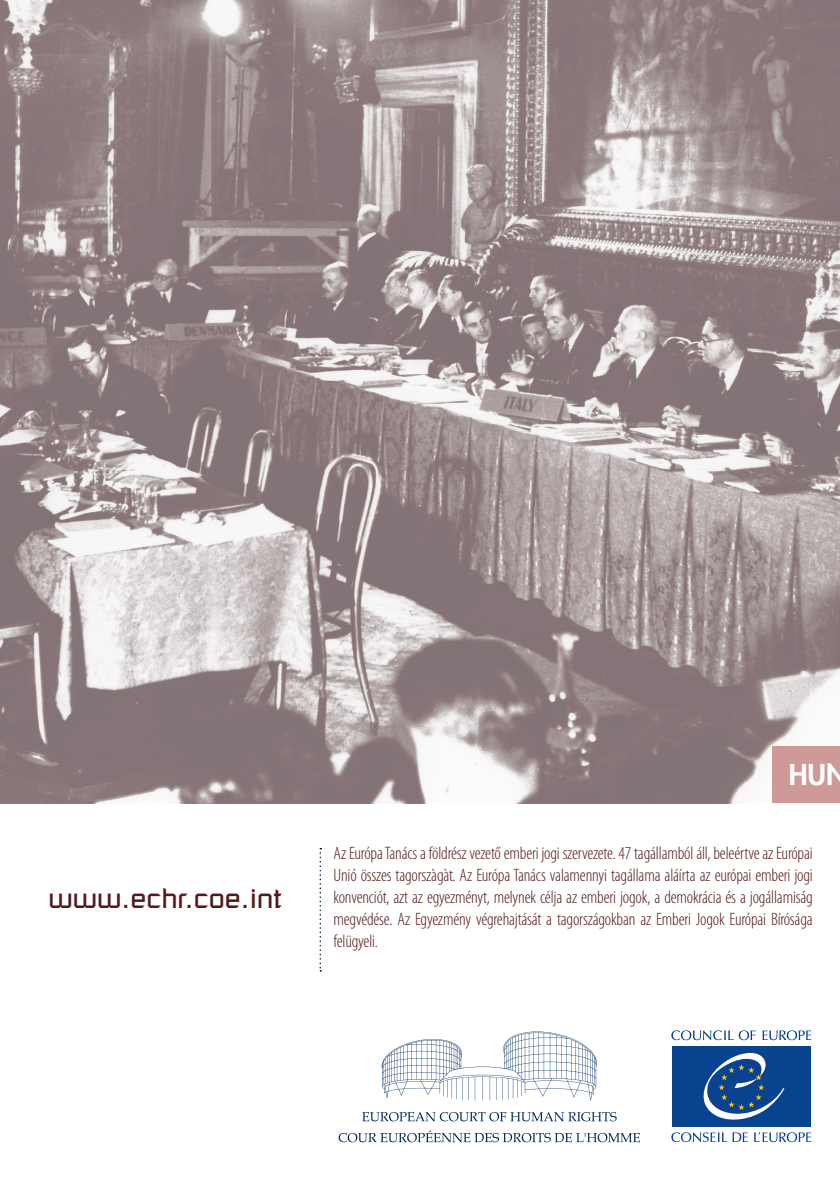
<style>
.page{position:relative;width:840px;height:1191px;background:#fff}
.page>*{position:absolute;margin:0;border:0;box-sizing:border-box;transform-origin:0 0}
.Titre_noir_page_couv{font:28px "Russell Square Std";color:#561a1a}
.t1{font:800 28px "Futura Std";color:#fff}
.Ours{font:300 condensed 18px/22px "Myriad Pro";letter-spacing:-.01em;color:#561a1a;text-align:justify}
</style>
<div class="page">
<svg style="left:319px;top:848px;width:2px;height:123px"></svg>
<svg style="left:338px;top:1130px;width:301px;height:12px"></svg>
<svg style="left:362px;top:1112px;width:254px;height:9px"></svg>
<svg style="left:381px;top:1031px;width:215px;height:69px"></svg>
<svg style="left:762px;top:1030px;width:48px;height:10px"></svg>
<svg style="left:671px;top:1030px;width:84px;height:10px"></svg>
<svg style="left:754px;top:1132px;width:56px;height:10px"></svg>
<svg style="left:732px;top:1132px;width:15px;height:10px"></svg>
<svg style="left:671px;top:1132px;width:55px;height:10px"></svg>
<div style="left:671px;top:1045px;width:139px;height:81px;background:#09428e"></div>
<svg style="left:703px;top:1053px;width:81px;height:67px"></svg>
<img style="left:0;top:0;width:839px;height:803px">
<div style="left:771px;top:746px;width:68px;height:57px;background:#ce9a97"></div>
<p class="Titre_noir_page_couv" style="left:48px;top:881px;width:235px">www.echr.coe.int</p>
<p class="t1" style="left:788px;top:757px;width:60px">HUN</p>
<p class="Ours" style="left:333px;top:841px;width:480px">Az Európa Tanács a földrész vezető emberi jogi szervezete. 47 tagállamból áll, beleértve az Európai Unió összes tagorszàgàt. Az Európa Tanács valamennyi tagállama aláírta az európai emberi jogi konvenciót, azt az egyezményt, melynek célja az emberi jogok, a demokrácia és a jogállamiság megvédése. Az Egyezmény végrehajtását a tagországokban az Emberi Jogok Európai Bírósága felügyeli.</p>
</div>
